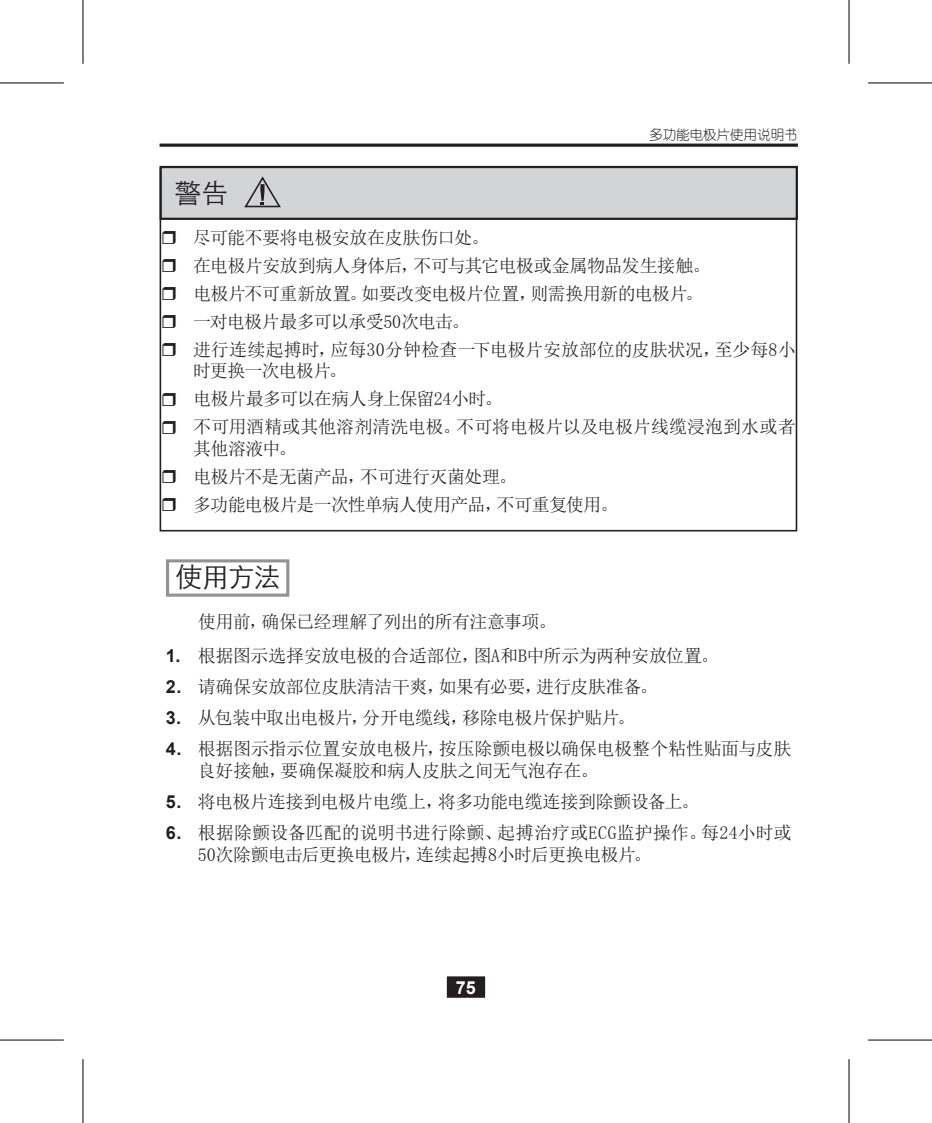
<style>
.page{position:relative;width:932px;height:1123px;background:#fff}
.page>*{position:absolute;margin:0;border:0;box-sizing:border-box;transform-origin:0 0}
.次标题{font:27px "ST Xihei";letter-spacing:-.03em;color:#231f20}
.正文_中文{font:18px/21.6px "Sim Sun";letter-spacing:-.02em;color:#231f20}
.正文_中文-2{font:18px "Sim Sun";letter-spacing:-.05em;color:#231f20}
.t1{font:700 18px "Arial";color:#fff}
.t2{font:13.5px "You Yuan";color:#231f20}
.s1{font-family:"Arial";font-weight:700}
</style>
<div class="page">
<div style="left:448px;top:977px;width:36px;height:19px;background:#231f20"></div>
<div style="left:446px;top:976px;width:39px;height:21px;border:2px solid #231f20"></div>
<hr style="left:159px;top:144px;width:638px;height:3px;background:#231f20">
<div style="left:161px;top:167px;width:635px;height:52px;background:#d3d4d6"></div>
<div style="left:159px;top:166px;width:638px;height:54px;border:2px solid #231f20"></div>
<svg style="left:244px;top:176px;width:37px;height:32px"></svg>
<div style="left:166px;top:559px;width:123px;height:37px;border:3px solid #919396"></div>
<svg style="left:0;top:82px;width:64px;height:1px"></svg>
<svg style="left:868px;top:82px;width:63px;height:1px"></svg>
<svg style="left:82px;top:0;width:1px;height:64px"></svg>
<svg style="left:82px;top:1059px;width:1px;height:64px"></svg>
<hr style="left:0;top:83px;width:64px;height:1px;background:#000">
<hr style="left:867px;top:83px;width:64px;height:1px;background:#000">
<hr style="left:0;top:1039px;width:64px;height:1px;background:#000">
<hr style="left:867px;top:1039px;width:64px;height:1px;background:#000">
<hr style="left:83px;top:0;width:1px;height:64px;background:#000">
<hr style="left:83px;top:1059px;width:1px;height:64px;background:#000">
<hr style="left:848px;top:0;width:1px;height:64px;background:#000">
<hr style="left:848px;top:1059px;width:1px;height:64px;background:#000">
<p class="次标题" style="left:174px;top:172px;width:55px">警告</p>
<p class="t2" style="left:649px;top:128px;width:150px">多功能电极片使用说明书</p>
<p class="正文_中文" style="left:193px;top:226px;width:297px">尽可能不要将电极安放在皮肤伤口处。</p>
<p class="正文_中文" style="left:193px;top:254px;width:518px">在电极片安放到病人身体后，不可与其它电极或金属物品发生接触。</p>
<p class="正文_中文" style="left:193px;top:282px;width:511px">电极片不可重新放置。如要改变电极片位置，则需换用新的电极片。</p>
<p class="正文_中文" style="left:193px;top:310px;width:278px">一对电极片最多可以承受50次电击。</p>
<p class="正文_中文" style="left:193px;top:338px;width:604px">进行连续起搏时，应每30分钟检查一下电极片安放部位的皮肤状况，至少每8小时更换一次电极片。</p>
<p class="正文_中文" style="left:193px;top:388px;width:311px">电极片最多可以在病人身上保留24小时。</p>
<p class="正文_中文" style="left:193px;top:416px;width:604px">不可用酒精或其他溶剂清洗电极。不可将电极片以及电极片线缆浸泡到水或者其他溶液中。</p>
<p class="正文_中文" style="left:193px;top:465px;width:325px">电极片不是无菌产品，不可进行灭菌处理。</p>
<p class="正文_中文-2" style="left:193px;top:495px;width:426px">多功能电极片是一次性单病人使用产品，不可重复使用。</p>
<p class="次标题" style="left:175px;top:556px;width:107px">使用方法</p>
<p class="正文_中文" style="left:198px;top:610px;width:360px">使用前，确保已经理解了列出的所有注意事项。</p>
<p class="正文_中文" style="left:166px;top:644px;width:554px"><span class="s1">1.</span> 根据图示选择安放电极的合适部位，图A和B中所示为两种安放位置。</p>
<p class="正文_中文" style="left:166px;top:676px;width:493px"><span class="s1">2.</span> 请确保安放部位皮肤清洁干爽，如果有必要，进行皮肤准备。</p>
<p class="正文_中文" style="left:166px;top:707px;width:470px"><span class="s1">3.</span> 从包装中取出电极片，分开电缆线，移除电极片保护贴片。</p>
<p class="正文_中文" style="left:198px;top:738px;width:595px;text-indent:-32px"><span class="s1">4.</span> 根据图示指示位置安放电极片，按压除颤电极以确保电极整个粘性贴面与皮肤良好接触，要确保凝胶和病人皮肤之间无气泡存在。</p>
<p class="正文_中文" style="left:166px;top:791px;width:534px"><span class="s1">5.</span> 将电极片连接到电极片电缆上，将多功能电缆连接到除颤设备上。</p>
<p class="正文_中文" style="left:198px;top:822px;width:595px;text-indent:-32px"><span class="s1">6.</span> 根据除颤设备匹配的说明书进行除颤、起搏治疗或ECG监护操作。每24小时或<br>50次除颤电击后更换电极片，连续起搏8小时后更换电极片。</p>
<p class="t1" style="left:456px;top:975px;width:22px">75</p>
</div>
